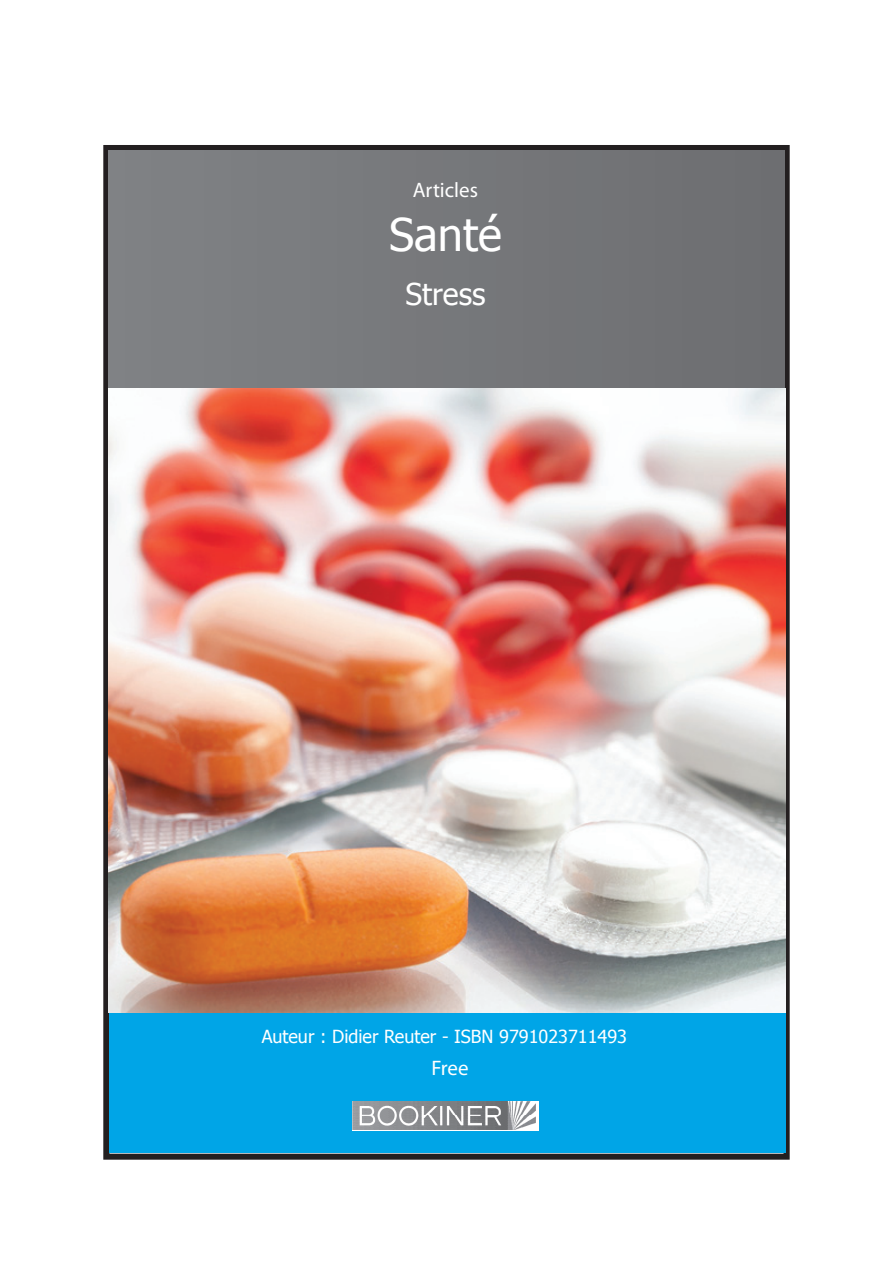
<style>
.page{position:relative;width:893px;height:1263px;background:#fff}
.page>*{position:absolute;margin:0;border:0;box-sizing:border-box;transform-origin:0 0}
.t1{font:45px "Tahoma";color:#fff}
.t2{font:30px "Tahoma";color:#fff}
.t3{font:21px "Myriad Pro";color:#fff}
.t4{font:18px "Tahoma";color:#fff}
</style>
<div class="page">
<div style="left:103px;top:145px;width:687px;height:1015px;border:6px solid #231f20"></div>
<div style="left:108px;top:151px;width:676px;height:240px;background:#76787b"></div>
<div style="left:109px;top:1012px;width:676px;height:141px;background:#00a5e7"></div>
<img style="left:352px;top:1101px;width:187px;height:30px">
<img style="left:108px;top:388px;width:677px;height:624px">
<p class="t3" style="left:413px;top:177px;width:67px">Articles</p>
<h1 class="t1" style="left:389px;top:205px;width:114px">Santé</h1>
<h2 class="t2" style="left:405px;top:274px;width:81px">Stress</h2>
<p class="t4" style="left:262px;top:1024px;width:367px">Auteur : Didier Reuter - ISBN 9791023711493</p>
<p class="t3" style="left:431px;top:1055px;width:39px">Free</p>
</div>
